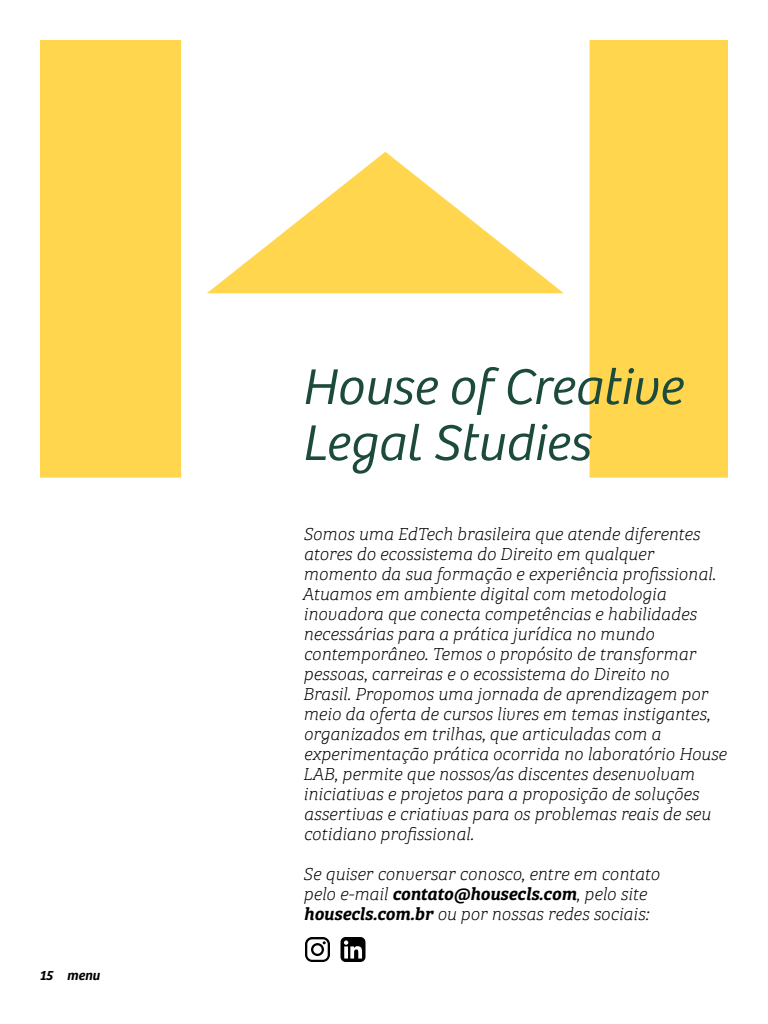
<style>
.page{position:relative;width:768px;height:1024px;background:#fff}
.page>*{position:absolute;margin:0;border:0;box-sizing:border-box;transform-origin:0 0}
.t1{font:italic 300 52px/56px "Bree";color:#1c4a3d}
.t2{font:italic 18px/20px "Bree Serif Th";letter-spacing:-.005em;color:#000}
.t3{font:italic 18px "Bree Serif Sb";letter-spacing:-.01em;color:#000}
.t4{font:italic 600 14px "Bree";letter-spacing:-.005em;color:#000}
.s1{font-family:"Bree Serif Th"}
.s2{font-family:"Bree Serif Sb"}
</style>
<div class="page">
<svg style="left:40px;top:40px;width:688px;height:438px"></svg>
<svg style="left:305px;top:937px;width:25px;height:25px"></svg>
<div style="left:340px;top:937px;width:26px;height:25px;background:#000;border-radius:5px"></div>
<svg style="left:344px;top:940px;width:18px;height:19px"></svg>
<p class="t4" style="left:40px;top:964px;width:62px">15 menu</p>
<h1 class="t1" style="left:304px;top:355px;width:383px">House of Creative<br>Legal Studies</h1>
<p class="t2" style="left:302px;top:523px;width:426px">Somos uma EdTech brasileira que atende diferentes atores do ecossistema do Direito em qualquer momento da sua formação e experiência profissional.<br>Atuamos em ambiente digital com metodologia inovadora que conecta competências e habilidades necessárias para a prática jurídica no mundo contemporâneo. Temos o propósito de transformar pessoas, carreiras e o ecossistema do Direito no<br>Brasil. Propomos uma jornada de aprendizagem por meio da oferta de cursos livres em temas instigantes, organizados em trilhas, que articuladas com a experimentação prática ocorrida no laboratório House LAB, permite que nossos/as discentes desenvolvam iniciativas e projetos para a proposição de soluções assertivas e criativas para os problemas reais de seu cotidiano profissional.</p>
<p class="t2" style="left:303px;top:863px;width:358px">Se quiser conversar conosco, entre em contato</p>
<p class="t3" style="left:303px;top:880px;width:345px"><span class="s1">pelo e-mail</span> contato@housecls.com<span class="s1">, pelo site</span></p>
<p class="t2" style="left:304px;top:903px;width:347px"><span class="s2">housecls.com.br</span> ou por nossas redes sociais:</p>
</div>
